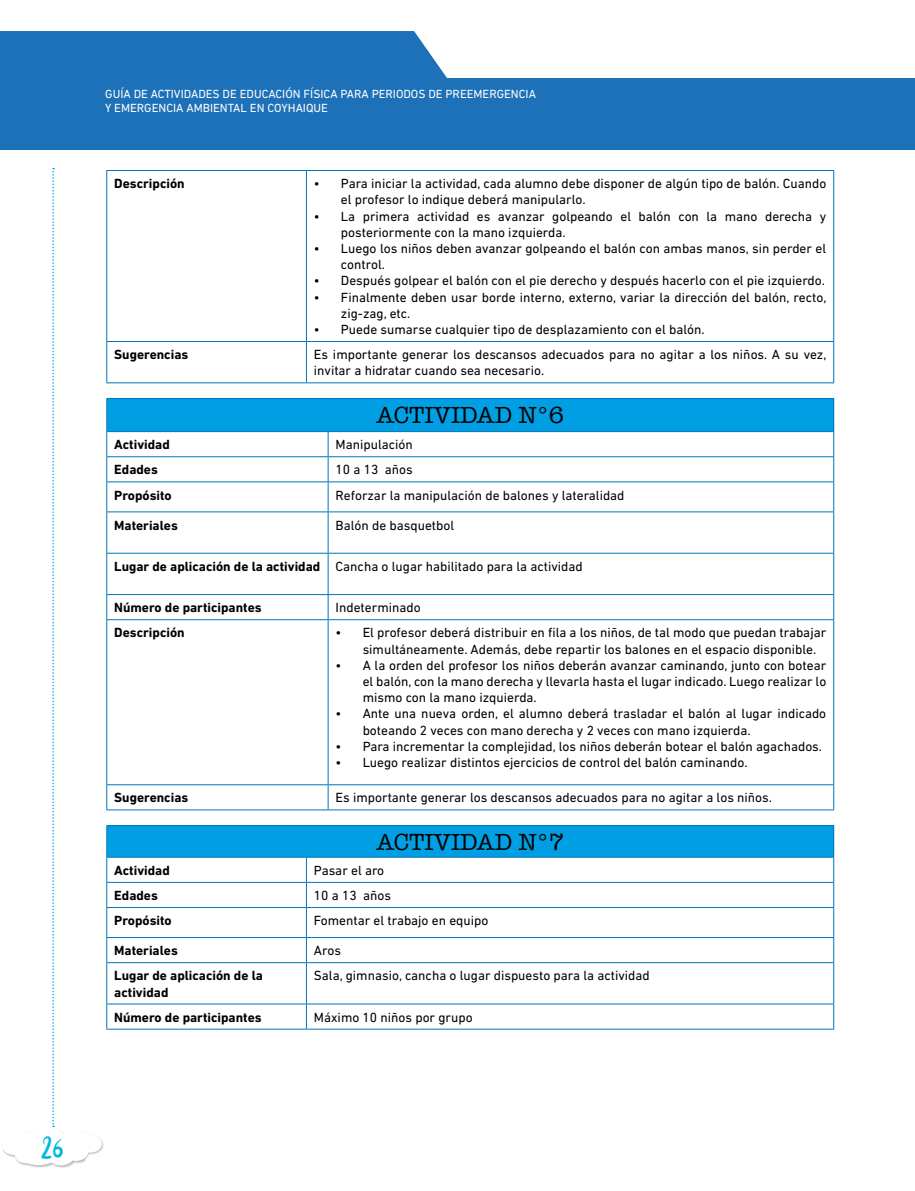
<style>
.page{position:relative;width:915px;height:1191px;background:#fff}
.page>*{position:absolute;margin:0;border:0;box-sizing:border-box;transform-origin:0 0}
.t1{font:33px "Labai";color:#00b6e0}
.t2{font:24px "American Typewriter";color:#010202}
.t3{font:13.5px/16.2px "DIN Next LT Pro";color:#000}
.t4{font:700 13.5px/16.2px "DIN Next LT Pro";color:#000}
.t5{font:12px/13.5px "DIN Next LT Pro";color:#fff}
.s1{font-weight:700}
</style>
<div class="page">
<div style="left:0;top:78px;width:914px;height:72px;background:#1d71b8"></div>
<div style="left:0;top:31px;width:447px;height:47px;background:#1d71b8"></div>
<img style="left:2px;top:1148px;width:70px;height:20px">
<hr style="left:106px;top:170px;width:200px;height:1px;background:#0074bb">
<hr style="left:306px;top:170px;width:527px;height:1px;background:#0074bb">
<hr style="left:306px;top:171px;width:1px;height:170px;background:#0074bb">
<hr style="left:833px;top:171px;width:1px;height:170px;background:#0074bb">
<hr style="left:106px;top:341px;width:200px;height:1px;background:#0074bb">
<hr style="left:306px;top:341px;width:527px;height:1px;background:#0074bb">
<hr style="left:306px;top:342px;width:1px;height:40px;background:#0074bb">
<hr style="left:833px;top:342px;width:1px;height:40px;background:#0074bb">
<hr style="left:106px;top:382px;width:200px;height:1px;background:#0074bb">
<hr style="left:306px;top:382px;width:527px;height:1px;background:#0074bb">
<div style="left:107px;top:398px;width:726px;height:33px;background:#009fe3"></div>
<svg style="left:107px;top:432px;width:726px;height:377px"></svg>
<hr style="left:106px;top:398px;width:222px;height:1px;background:#0074bb">
<hr style="left:328px;top:398px;width:505px;height:1px;background:#0074bb">
<hr style="left:833px;top:399px;width:1px;height:32px;background:#0074bb">
<hr style="left:106px;top:431px;width:222px;height:1px;background:#0074bb">
<hr style="left:328px;top:431px;width:505px;height:1px;background:#0074bb">
<hr style="left:106px;top:456px;width:222px;height:1px;background:#0074bb">
<hr style="left:328px;top:456px;width:505px;height:1px;background:#0074bb">
<hr style="left:106px;top:481px;width:222px;height:1px;background:#0074bb">
<hr style="left:328px;top:481px;width:505px;height:1px;background:#0074bb">
<svg style="left:327px;top:432px;width:1px;height:79px"></svg>
<svg style="left:833px;top:432px;width:1px;height:79px"></svg>
<hr style="left:106px;top:511px;width:222px;height:1px;background:#0074bb">
<hr style="left:328px;top:511px;width:505px;height:1px;background:#0074bb">
<hr style="left:327px;top:512px;width:1px;height:41px;background:#0074bb">
<hr style="left:833px;top:512px;width:1px;height:41px;background:#0074bb">
<hr style="left:106px;top:553px;width:222px;height:1px;background:#0074bb">
<hr style="left:328px;top:553px;width:505px;height:1px;background:#0074bb">
<hr style="left:327px;top:553px;width:1px;height:41px;background:#0074bb">
<hr style="left:833px;top:553px;width:1px;height:41px;background:#0074bb">
<hr style="left:106px;top:594px;width:222px;height:1px;background:#0074bb">
<hr style="left:328px;top:594px;width:505px;height:1px;background:#0074bb">
<svg style="left:327px;top:595px;width:1px;height:24px"></svg>
<svg style="left:833px;top:595px;width:1px;height:24px"></svg>
<hr style="left:106px;top:619px;width:222px;height:1px;background:#0074bb">
<hr style="left:328px;top:619px;width:505px;height:1px;background:#0074bb">
<hr style="left:327px;top:620px;width:1px;height:164px;background:#0074bb">
<hr style="left:833px;top:620px;width:1px;height:164px;background:#0074bb">
<hr style="left:106px;top:784px;width:222px;height:1px;background:#0074bb">
<hr style="left:328px;top:784px;width:505px;height:1px;background:#0074bb">
<svg style="left:327px;top:785px;width:1px;height:24px"></svg>
<svg style="left:833px;top:785px;width:1px;height:24px"></svg>
<hr style="left:106px;top:809px;width:222px;height:1px;background:#0074bb">
<hr style="left:328px;top:809px;width:505px;height:1px;background:#0074bb">
<div style="left:107px;top:825px;width:726px;height:32px;background:#009fe3"></div>
<svg style="left:107px;top:858px;width:726px;height:170px"></svg>
<hr style="left:106px;top:825px;width:200px;height:1px;background:#0074bb">
<hr style="left:306px;top:825px;width:527px;height:1px;background:#0074bb">
<hr style="left:833px;top:826px;width:1px;height:31px;background:#0074bb">
<hr style="left:106px;top:857px;width:200px;height:1px;background:#0074bb">
<hr style="left:306px;top:857px;width:527px;height:1px;background:#0074bb">
<hr style="left:106px;top:882px;width:200px;height:1px;background:#0074bb">
<hr style="left:306px;top:882px;width:527px;height:1px;background:#0074bb">
<hr style="left:106px;top:907px;width:200px;height:1px;background:#0074bb">
<hr style="left:306px;top:907px;width:527px;height:1px;background:#0074bb">
<hr style="left:106px;top:937px;width:200px;height:1px;background:#0074bb">
<hr style="left:306px;top:937px;width:527px;height:1px;background:#0074bb">
<svg style="left:306px;top:857px;width:1px;height:105px"></svg>
<svg style="left:833px;top:857px;width:1px;height:105px"></svg>
<hr style="left:106px;top:962px;width:200px;height:1px;background:#0074bb">
<hr style="left:306px;top:962px;width:527px;height:1px;background:#0074bb">
<hr style="left:306px;top:963px;width:1px;height:40px;background:#0074bb">
<hr style="left:833px;top:963px;width:1px;height:40px;background:#0074bb">
<hr style="left:106px;top:1003px;width:200px;height:1px;background:#0074bb">
<svg style="left:3px;top:168px;width:104px;height:997px"></svg>
<hr style="left:306px;top:1003px;width:527px;height:1px;background:#0074bb">
<svg style="left:306px;top:1004px;width:1px;height:24px"></svg>
<svg style="left:833px;top:1004px;width:1px;height:24px"></svg>
<hr style="left:106px;top:1028px;width:200px;height:1px;background:#0074bb">
<hr style="left:306px;top:1028px;width:527px;height:1px;background:#0074bb">
<p class="t5" style="left:105px;top:87px;width:432px">GUÍA DE ACTIVIDADES DE EDUCACIÓN FÍSICA PARA PERIODOS DE PREEMERGENCIA<br>Y EMERGENCIA AMBIENTAL EN COYHAIQUE</p>
<p class="t4" style="left:114px;top:175px;width:72px">Descripción</p>
<p class="t3" style="left:341px;top:175px;width:486px;text-indent:-27px">• Para iniciar la actividad, cada alumno debe disponer de algún tipo de balón. Cuando el profesor lo indique deberá manipularlo.</p>
<p class="t3" style="left:341px;top:208px;width:486px;text-indent:-27px">• La primera actividad es avanzar golpeando el balón con la mano derecha y posteriormente con la mano izquierda.</p>
<p class="t3" style="left:341px;top:240px;width:486px;text-indent:-27px">• Luego los niños deben avanzar golpeando el balón con ambas manos, sin perder el control.</p>
<p class="t3" style="left:314px;top:272px;width:512px">• Después golpear el balón con el pie derecho y después hacerlo con el pie izquierdo.</p>
<p class="t3" style="left:341px;top:289px;width:487px;text-indent:-27px">• Finalmente deben usar borde interno, externo, variar la dirección del balón, recto, zig-zag, etc.</p>
<p class="t3" style="left:314px;top:321px;width:392px">• Puede sumarse cualquier tipo de desplazamiento con el balón.</p>
<p class="t4" style="left:114px;top:346px;width:76px">Sugerencias</p>
<p class="t3" style="left:314px;top:346px;width:514px">Es importante generar los descansos adecuados para no agitar a los niños. A su vez, invitar a hidratar cuando sea necesario.</p>
<h2 class="t2" style="left:376px;top:396px;width:189px">ACTIVIDAD N°6</h2>
<p class="t4" style="left:114px;top:436px;width:57px">Actividad</p>
<p class="t3" style="left:335px;top:436px;width:79px">Manipulación</p>
<p class="t4" style="left:114px;top:461px;width:45px">Edades</p>
<p class="t3" style="left:335px;top:461px;width:79px">10 a 13 años</p>
<p class="t4" style="left:114px;top:487px;width:59px">Propósito</p>
<p class="t3" style="left:335px;top:486px;width:290px">Reforzar la manipulación de balones y lateralidad</p>
<p class="t4" style="left:114px;top:517px;width:65px">Materiales</p>
<p class="t3" style="left:335px;top:516px;width:120px">Balón de basquetbol</p>
<p class="t3" style="left:114px;top:558px;width:470px"><span class="s1">Lugar de aplicación de la actividad</span> Cancha o lugar habilitado para la actividad</p>
<p class="t4" style="left:114px;top:599px;width:149px">Número de participantes</p>
<p class="t3" style="left:335px;top:599px;width:87px">Indeterminado</p>
<p class="t4" style="left:114px;top:624px;width:72px">Descripción</p>
<p class="t3" style="left:362px;top:624px;width:465px;text-indent:-27px">• El profesor deberá distribuir en fila a los niños, de tal modo que puedan trabajar simultáneamente. Además, debe repartir los balones en el espacio disponible.</p>
<p class="t3" style="left:362px;top:657px;width:465px;text-align:justify;text-indent:-27px">• A la orden del profesor los niños deberán avanzar caminando, junto con botear el balón, con la mano derecha y llevarla hasta el lugar indicado. Luego realizar lo mismo con la mano izquierda.</p>
<p class="t3" style="left:362px;top:705px;width:465px;text-indent:-27px">• Ante una nueva orden, el alumno deberá trasladar el balón al lugar indicado boteando 2 veces con mano derecha y 2 veces con mano izquierda.</p>
<p class="t3" style="left:335px;top:738px;width:488px">• Para incrementar la complejidad, los niños deberán botear el balón agachados.</p>
<p class="t3" style="left:335px;top:754px;width:413px">• Luego realizar distintos ejercicios de control del balón caminando.</p>
<p class="t4" style="left:114px;top:789px;width:76px">Sugerencias</p>
<p class="t3" style="left:335px;top:789px;width:438px">Es importante generar los descansos adecuados para no agitar a los niños.</p>
<h2 class="t2" style="left:376px;top:823px;width:189px">ACTIVIDAD N°7</h2>
<p class="t4" style="left:114px;top:862px;width:57px">Actividad</p>
<p class="t3" style="left:314px;top:862px;width:72px">Pasar el aro</p>
<p class="t4" style="left:114px;top:887px;width:45px">Edades</p>
<p class="t3" style="left:314px;top:887px;width:79px">10 a 13 años</p>
<p class="t4" style="left:114px;top:912px;width:59px">Propósito</p>
<p class="t3" style="left:314px;top:912px;width:176px">Fomentar el trabajo en equipo</p>
<p class="t4" style="left:114px;top:942px;width:65px">Materiales</p>
<p class="t3" style="left:314px;top:942px;width:29px">Aros</p>
<p class="t4" style="left:114px;top:967px;width:150px">Lugar de aplicación de la actividad</p>
<p class="t3" style="left:314px;top:967px;width:337px">Sala, gimnasio, cancha o lugar dispuesto para la actividad</p>
<p class="t4" style="left:114px;top:1009px;width:149px">Número de participantes</p>
<p class="t3" style="left:314px;top:1008px;width:160px">Máximo 10 niños por grupo</p>
<h1 class="t1" style="left:42px;top:1132px;width:24px">26</h1>
</div>
